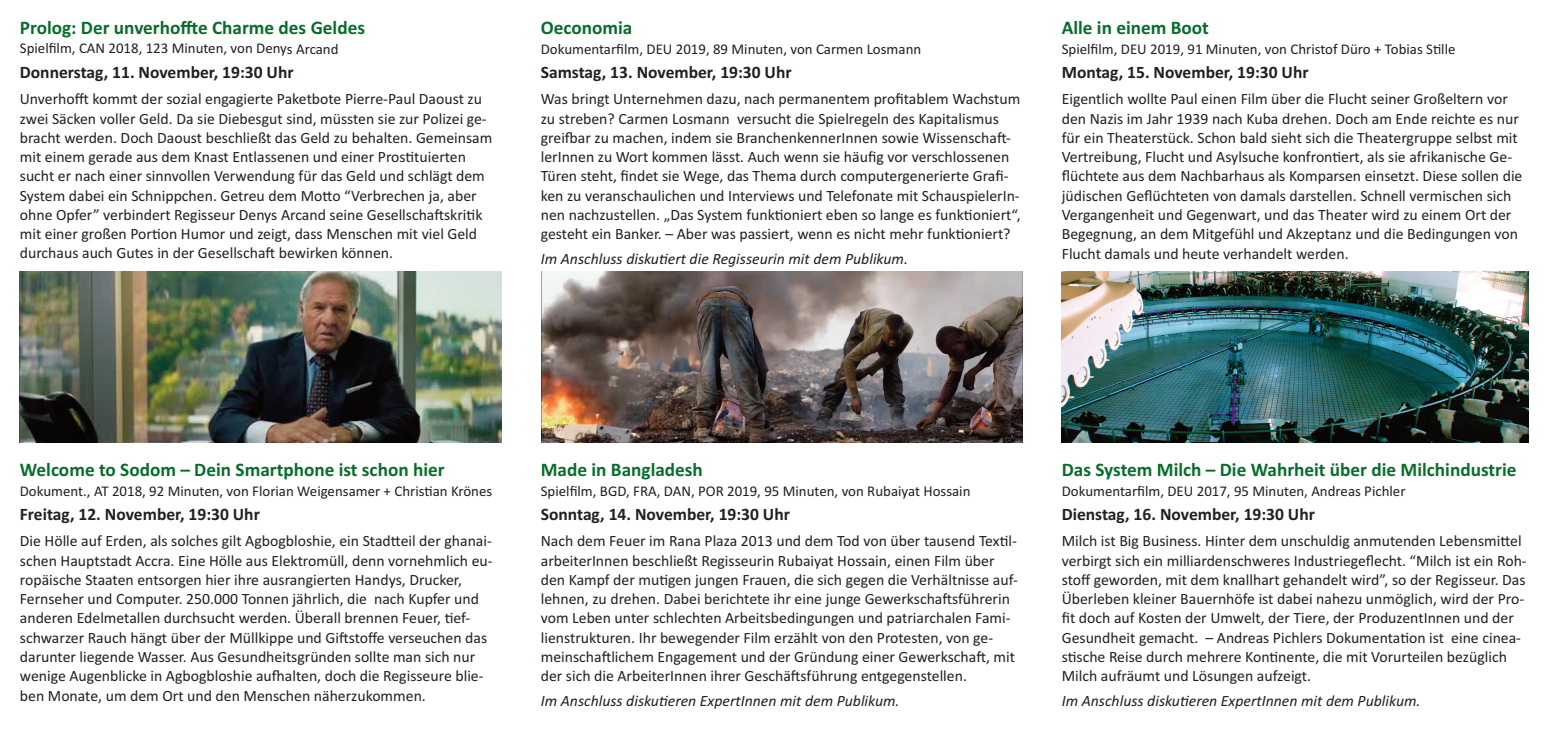
<style>
.page{position:relative;width:1548px;height:735px;background:#fff}
.page>*{position:absolute;margin:0;border:0;box-sizing:border-box;transform-origin:0 0}
.t1{font:700 19.25px "Calibri";color:#076d2b}
.t2{font:700 17.5px "Calibri";color:#231f20}
.t3{font:15.75px/19.2px "Calibri";color:#231f20}
.t4{font:italic 15.75px "Calibri";color:#231f20}
.t5{font:14.88px "Calibri";color:#231f20}
</style>
<div class="page">
<img style="left:1062px;top:271px;width:466px;height:171px">
<img style="left:20px;top:271px;width:481px;height:171px">
<img style="left:541px;top:271px;width:481px;height:171px">
<p class="t1" style="left:20px;top:16px;width:347px">Prolog: Der unverhoffte Charme des Geldes</p>
<p class="t5" style="left:20px;top:40px;width:320px">Spielfilm, CAN 2018, 123 Minuten, von Denys Arcand</p>
<p class="t2" style="left:20px;top:62px;width:275px">Donnerstag, 11. November, 19:30 Uhr</p>
<p class="t3" style="left:20px;top:89px;width:474px">Unverhofft kommt der sozial engagierte Paketbote Pierre-Paul Daoust zu zwei Säcken voller Geld. Da sie Diebesgut sind, müssten sie zur Polizei ge&shy;bracht werden. Doch Daoust beschließt das Geld zu behalten. Gemeinsam mit einem gerade aus dem Knast Entlassenen und einer Prostituierten sucht er nach einer sinnvollen Verwendung für das Geld und schlägt dem System dabei ein Schnippchen. Getreu dem Motto “Verbrechen ja, aber ohne Opfer” verbindert Regisseur Denys Arcand seine Gesellschaftskritik mit einer großen Portion Humor und zeigt, dass Menschen mit viel Geld durchaus auch Gutes in der Gesellschaft bewirken können.</p>
<p class="t1" style="left:541px;top:16px;width:93px">Oeconomia</p>
<p class="t5" style="left:541px;top:40px;width:382px">Dokumentarfilm, DEU 2019, 89 Minuten, von Carmen Losmann</p>
<p class="t2" style="left:541px;top:62px;width:252px">Samstag, 13. November, 19:30 Uhr</p>
<p class="t3" style="left:541px;top:89px;width:481px">Was bringt Unternehmen dazu, nach permanentem profitablem Wachstum zu streben? Carmen Losmann versucht die Spielregeln des Kapitalismus greifbar zu machen, indem sie BranchenkennerInnen sowie Wissenschaft&shy;lerInnen zu Wort kommen lässt. Auch wenn sie häufig vor verschlossenen Türen steht, findet sie Wege, das Thema durch computergenerierte Grafi&shy;ken zu veranschaulichen und Interviews und Telefonate mit SchauspielerIn&shy;nen nachzustellen. „Das System funktioniert eben so lange es funktioniert“, gesteht ein Banker. – Aber was passiert, wenn es nicht mehr funktioniert?</p>
<p class="t4" style="left:541px;top:249px;width:369px">Im Anschluss diskutiert die Regisseurin mit dem Publikum.</p>
<p class="t1" style="left:1062px;top:16px;width:149px">Alle in einem Boot</p>
<p class="t5" style="left:1062px;top:40px;width:395px">Spielfilm, DEU 2019, 91 Minuten, von Christof Düro + Tobias Stille</p>
<p class="t2" style="left:1062px;top:62px;width:248px">Montag, 15. November, 19:30 Uhr</p>
<p class="t3" style="left:1062px;top:89px;width:462px">Eigentlich wollte Paul einen Film über die Flucht seiner Großeltern vor den Nazis im Jahr 1939 nach Kuba drehen. Doch am Ende reichte es nur für ein Theaterstück. Schon bald sieht sich die Theatergruppe selbst mit Vertreibung, Flucht und Asylsuche konfrontiert, als sie afrikanische Ge&shy;flüchtete aus dem Nachbarhaus als Komparsen einsetzt. Diese sollen die jüdischen Geflüchteten von damals darstellen. Schnell vermischen sich Vergangenheit und Gegenwart, und das Theater wird zu einem Ort der Begegnung, an dem Mitgefühl und Akzeptanz und die Bedingungen von Flucht damals und heute verhandelt werden.</p>
<p class="t1" style="left:20px;top:458px;width:426px">Welcome to Sodom – Dein Smartphone ist schon hier</p>
<p class="t5" style="left:20px;top:481px;width:474px">Dokument., AT 2018, 92 Minuten, von Florian Weigensamer + Christian Krönes</p>
<p class="t2" style="left:20px;top:503px;width:242px">Freitag, 12. November, 19:30 Uhr</p>
<p class="t3" style="left:20px;top:531px;width:474px">Die Hölle auf Erden, als solches gilt Agbogbloshie, ein Stadtteil der ghanai&shy;schen Hauptstadt Accra. Eine Hölle aus Elektromüll, denn vornehmlich eu&shy;ropäische Staaten entsorgen hier ihre ausrangierten Handys, Drucker, Fernseher und Computer. 250.000 Tonnen jährlich, die nach Kupfer und anderen Edelmetallen durchsucht werden. Überall brennen Feuer, tief&shy;schwarzer Rauch hängt über der Müllkippe und Giftstoffe verseuchen das darunter liegende Wasser. Aus Gesundheitsgründen sollte man sich nur wenige Augenblicke in Agbogbloshie aufhalten, doch die Regisseure blie&shy;ben Monate, um dem Ort und den Menschen näherzukommen.</p>
<p class="t1" style="left:541px;top:458px;width:164px">Made in Bangladesh</p>
<p class="t5" style="left:541px;top:481px;width:431px">Spielfilm, BGD, FRA, DAN, POR 2019, 95 Minuten, von Rubaiyat Hossain</p>
<p class="t2" style="left:541px;top:503px;width:251px">Sonntag, 14. November, 19:30 Uhr</p>
<p class="t3" style="left:541px;top:531px;width:479px">Nach dem Feuer im Rana Plaza 2013 und dem Tod von über tausend Textil&shy;arbeiterInnen beschließt Regisseurin Rubaiyat Hossain, einen Film über den Kampf der mutigen jungen Frauen, die sich gegen die Verhältnisse auf&shy;lehnen, zu drehen. Dabei berichtete ihr eine junge Gewerkschaftsführerin vom Leben unter schlechten Arbeitsbedingungen und patriarchalen Fami&shy;lienstrukturen. Ihr bewegender Film erzählt von den Protesten, von ge&shy;meinschaftlichem Engagement und der Gründung einer Gewerkschaft, mit der sich die ArbeiterInnen ihrer Geschäftsführung entgegenstellen.</p>
<p class="t4" style="left:541px;top:690px;width:360px">Im Anschluss diskutieren ExpertInnen mit dem Publikum.</p>
<p class="t1" style="left:1062px;top:458px;width:456px">Das System Milch – Die Wahrheit über die Milchindustrie</p>
<p class="t5" style="left:1062px;top:481px;width:345px">Dokumentarfilm, DEU 2017, 95 Minuten, Andreas Pichler</p>
<p class="t2" style="left:1062px;top:503px;width:255px">Dienstag, 16. November, 19:30 Uhr</p>
<p class="t3" style="left:1062px;top:531px;width:466px">Milch ist Big Business. Hinter dem unschuldig anmutenden Lebensmittel verbirgt sich ein milliardenschweres Industriegeflecht. “Milch ist ein Roh&shy;stoff geworden, mit dem knallhart gehandelt wird”, so der Regisseur. Das Überleben kleiner Bauernhöfe ist dabei nahezu unmöglich, wird der Pro&shy;fit doch auf Kosten der Umwelt, der Tiere, der ProduzentInnen und der Gesundheit gemacht. – Andreas Pichlers Dokumentation ist eine cinea&shy;stische Reise durch mehrere Kontinente, die mit Vorurteilen bezüglich Milch aufräumt und Lösungen aufzeigt.</p>
<p class="t4" style="left:1062px;top:690px;width:360px">Im Anschluss diskutieren ExpertInnen mit dem Publikum.</p>
</div>
